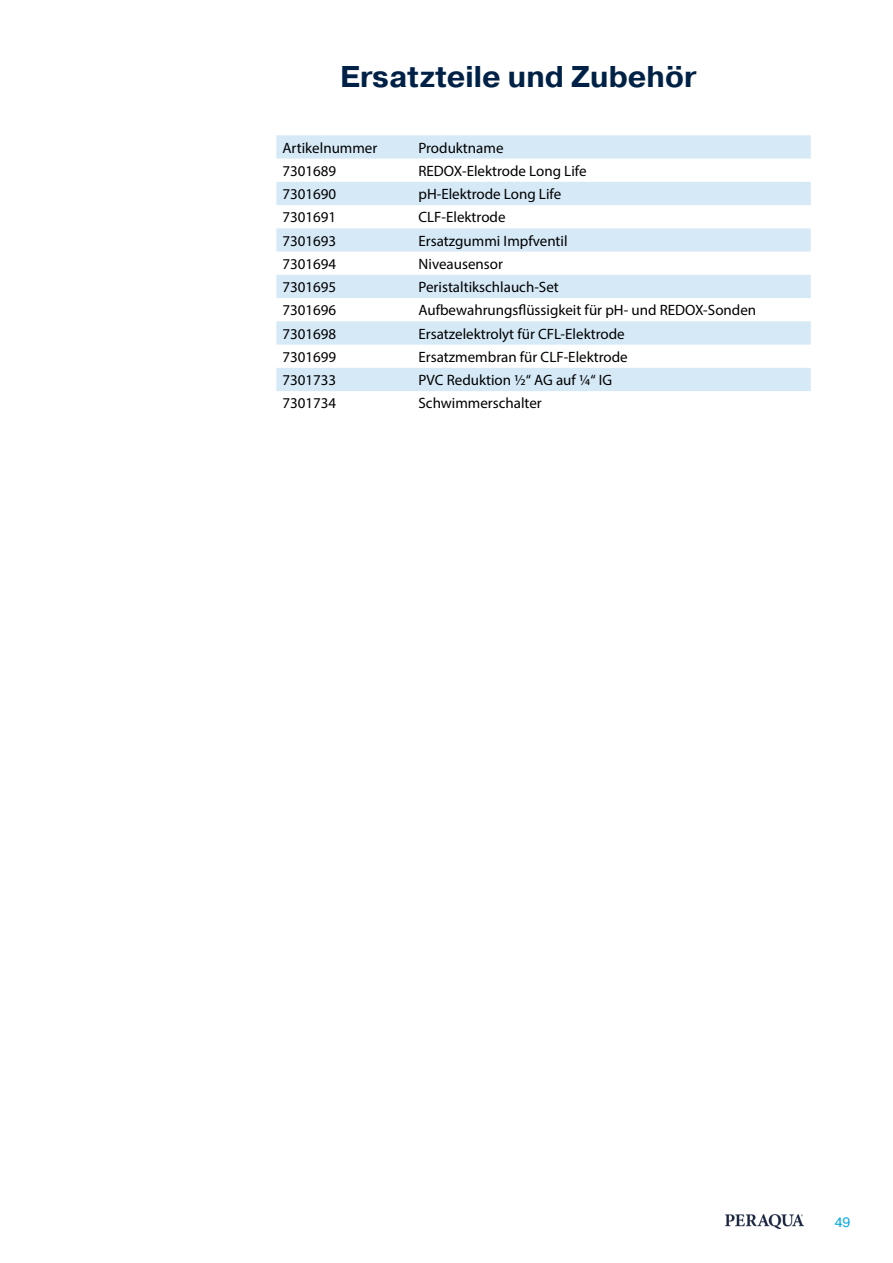
<style>
.page{position:relative;width:893px;height:1263px;background:#fff}
.page>*{position:absolute;margin:0;border:0;box-sizing:border-box;transform-origin:0 0}
.t1{font:700 30px "Pragmatica";color:#002146}
.t2{font:15px "Myriad Pro";color:#000}
.t3{font:13.5px "Pragmatica";color:#00a7e1}
</style>
<div class="page">
<img style="left:725px;top:1214px;width:78px;height:14px">
<svg style="left:276px;top:135px;width:535px;height:256px;fill:#d6e9f7"></svg>
<h1 class="t1" style="left:340px;top:58px;width:358px">Ersatzteile und Zubehör</h1>
<p class="t2" style="left:282px;top:138px;width:96px">Artikelnummer</p>
<p class="t2" style="left:418px;top:138px;width:87px">Produktname</p>
<p class="t2" style="left:282px;top:162px;width:55px">7301689</p>
<p class="t2" style="left:418px;top:162px;width:170px">REDOX-Elektrode Long Life</p>
<p class="t2" style="left:282px;top:185px;width:55px">7301690</p>
<p class="t2" style="left:418px;top:185px;width:144px">pH-Elektrode Long Life</p>
<p class="t2" style="left:282px;top:208px;width:55px">7301691</p>
<p class="t2" style="left:418px;top:208px;width:89px">CLF-Elektrode</p>
<p class="t2" style="left:282px;top:231px;width:55px">7301693</p>
<p class="t2" style="left:418px;top:231px;width:151px">Ersatzgummi Impfventil</p>
<p class="t2" style="left:282px;top:255px;width:55px">7301694</p>
<p class="t2" style="left:418px;top:255px;width:86px">Niveausensor</p>
<p class="t2" style="left:282px;top:278px;width:55px">7301695</p>
<p class="t2" style="left:418px;top:278px;width:142px">Peristaltikschlauch-Set</p>
<p class="t2" style="left:282px;top:301px;width:55px">7301696</p>
<p class="t2" style="left:418px;top:301px;width:339px">Aufbewahrungsflüssigkeit für pH- und REDOX-Sonden</p>
<p class="t2" style="left:282px;top:324px;width:55px">7301698</p>
<p class="t2" style="left:418px;top:324px;width:208px">Ersatzelektrolyt für CFL-Elektrode</p>
<p class="t2" style="left:282px;top:348px;width:55px">7301699</p>
<p class="t2" style="left:418px;top:348px;width:211px">Ersatzmembran für CLF-Elektrode</p>
<p class="t2" style="left:282px;top:371px;width:55px">7301733</p>
<p class="t2" style="left:418px;top:371px;width:195px">PVC Reduktion ½“ AG auf ¼“ IG</p>
<p class="t2" style="left:282px;top:394px;width:55px">7301734</p>
<p class="t2" style="left:418px;top:394px;width:125px">Schwimmerschalter</p>
<p class="t3" style="left:835px;top:1214px;width:17px">49</p>
</div>
